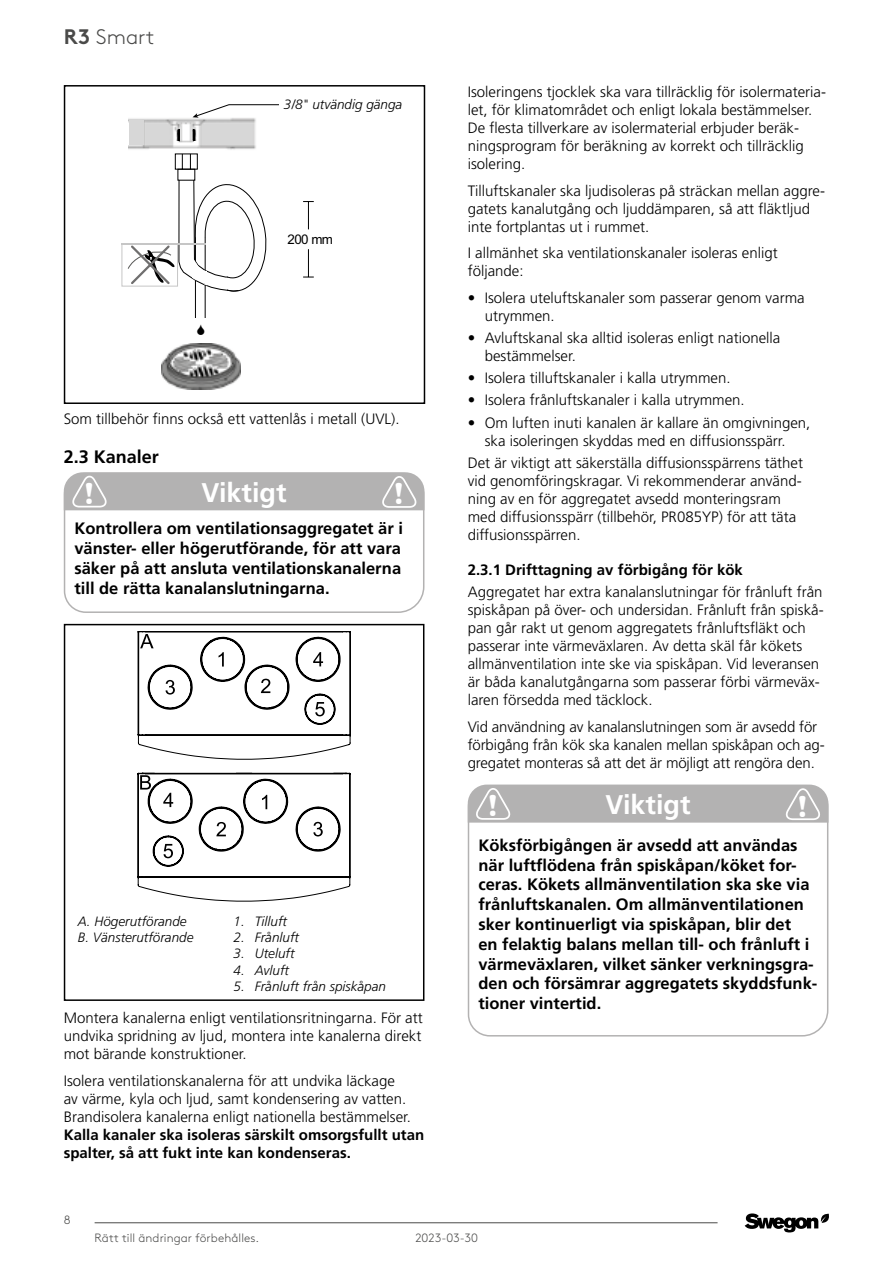
<style>
.page{position:relative;width:893px;height:1263px;background:#fff}
.page>*{position:absolute;margin:0;border:0;box-sizing:border-box;transform-origin:0 0}
.t1{font:700 31.5px "Britannic";color:#fff}
.Otsikko_tärkeää{font:27px "Frutiger LT 65 Bd";color:#fff}
.t2{font:300 21px "Swegon Brown";color:#4a4a49}
.Väliotsikko_X_X{font:18px "Frutiger LT 65 Bd";color:#000}
.Leipis_huom{font:16.5px/19.8px "Frutiger LT 65 Bd";color:#000}
.Leipis{font:15px/18px "Frutiger LT 45 Lt";color:#000}
.Väliotsikko_X_X_X{font:15px "Frutiger LT 65 Bd";color:#000}
.Kuvateksti{font:13.5px/16.2px "Frutiger LT 46 Lt It";color:#000}
.t3{font:13.35px "Arial";color:#000}
.t4{font:300 12px "Swegon Brown";letter-spacing:.005em;color:#4a4a49}
.s1{font-weight:700}
.s2{font-family:"Frutiger LT 65 Bd"}
</style>
<div class="page">
<hr style="left:95px;top:1222px;width:623px;height:1px;background:#4a4a49">
<svg style="left:745px;top:1213px;width:84px;height:19px"></svg>
<svg style="left:63px;top:488px;width:362px;height:125px"></svg>
<svg style="left:64px;top:472px;width:360px;height:38px;background:#b6b5b5"></svg>
<div style="left:64px;top:624px;width:360px;height:377px;border:2px solid #000"></div>
<svg style="left:137px;top:631px;width:214px;height:270px"></svg>
<svg style="left:140px;top:634px;width:14px;height:14px"></svg>
<svg style="left:140px;top:775px;width:11px;height:14px"></svg>
<svg style="left:219px;top:652px;width:5px;height:14px"></svg>
<svg style="left:261px;top:679px;width:9px;height:14px"></svg>
<svg style="left:166px;top:680px;width:9px;height:14px"></svg>
<svg style="left:313px;top:652px;width:10px;height:14px"></svg>
<svg style="left:315px;top:702px;width:10px;height:14px"></svg>
<svg style="left:262px;top:795px;width:5px;height:14px"></svg>
<svg style="left:216px;top:822px;width:10px;height:14px"></svg>
<svg style="left:313px;top:822px;width:10px;height:14px"></svg>
<svg style="left:163px;top:793px;width:10px;height:14px"></svg>
<svg style="left:163px;top:844px;width:10px;height:14px"></svg>
<img style="left:129px;top:105px;width:132px;height:45px">
<div style="left:122px;top:244px;width:56px;height:42px;border:1px solid #c6c6c6"></div>
<svg style="left:177px;top:129px;width:18px;height:12px"></svg>
<div style="left:129px;top:120px;width:15px;height:25px;background:#d7d7d7"></div>
<hr style="left:205px;top:238px;width:1px;height:107px;background:#000">
<hr style="left:195px;top:238px;width:1px;height:107px;background:#000">
<hr style="left:122px;top:243px;width:84px;height:1px;background:#c6c6c6">
<svg style="left:303px;top:201px;width:11px;height:28px"></svg>
<svg style="left:303px;top:249px;width:11px;height:29px"></svg>
<svg style="left:193px;top:104px;width:37px;height:14px"></svg>
<hr style="left:229px;top:104px;width:120px;height:1px;background:#000">
<svg style="left:174px;top:153px;width:24px;height:1px"></svg>
<svg style="left:127px;top:154px;width:140px;height:140px"></svg>
<div style="left:168px;top:318px;width:59px;height:29px;background:#fff"></div>
<div style="left:279px;top:96px;width:73px;height:15px;background:#fff"></div>
<img style="left:161px;top:343px;width:79px;height:47px">
<div style="left:64px;top:85px;width:361px;height:319px;border:2px solid #000"></div>
<svg style="left:467px;top:800px;width:362px;height:237px"></svg>
<svg style="left:468px;top:784px;width:360px;height:39px;background:#b7b6b6"></svg>
<h3 class="t2" style="left:64px;top:22px;width:92px"><span class="s1">R3</span> Smart</h3>
<p class="Kuvateksti" style="left:284px;top:96px;width:120px">3/8" utvändig gänga</p>
<p class="t3" style="left:287px;top:231px;width:47px">200 mm</p>
<p class="Leipis" style="left:64px;top:410px;width:337px">Som tillbehör finns också ett vattenlås i metall (UVL).</p>
<p class="Väliotsikko_X_X" style="left:64px;top:446px;width:97px">2.3 Kanaler</p>
<p class="Otsikko_tärkeää" style="left:201px;top:477px;width:87px">Viktigt</p>
<p class="Leipis_huom" style="left:74px;top:519px;width:330px">Kontrollera om ventilationsaggregatet är i vänster- eller högerutförande, för att vara säker på att ansluta ventilationskanalerna till de rätta kanalanslutningarna.</p>
<p class="t1" style="left:83px;top:476px;width:13px">!</p>
<p class="t1" style="left:393px;top:476px;width:13px">!</p>
<p class="Kuvateksti" style="left:78px;top:913px;width:117px">A. Högerutförande<br>B. Vänsterutförande</p>
<p class="Kuvateksti" style="left:233px;top:913px;width:55px">1. Tilluft</p>
<p class="Kuvateksti" style="left:233px;top:929px;width:67px">2. Frånluft</p>
<p class="Kuvateksti" style="left:233px;top:946px;width:63px">3. Uteluft</p>
<p class="Kuvateksti" style="left:233px;top:962px;width:57px">4. Avluft</p>
<p class="Kuvateksti" style="left:233px;top:978px;width:154px">5. Frånluft från spiskåpan</p>
<p class="Leipis" style="left:64px;top:1009px;width:360px;text-align:justify">Montera kanalerna enligt ventilationsritningarna. För att undvika spridning av ljud, montera inte kanalerna direkt mot bärande konstruktioner.</p>
<p class="Leipis" style="left:64px;top:1072px;width:362px">Isolera ventilationskanalerna för att undvika läckage<br>av värme, kyla och ljud, samt kondensering av vatten.<br>Brandisolera kanalerna enligt nationella bestämmelser.<br><span class="s2">Kalla kanaler ska isoleras särskilt omsorgsfullt utan spalter, så att fukt inte kan kondenseras.</span></p>
<p class="t4" style="left:64px;top:1211px;width:8px">8</p>
<p class="Leipis" style="left:468px;top:83px;width:360px">Isoleringens tjocklek ska vara tillräcklig för isolermateria&shy;let, för klimatområdet och enligt lokala bestämmelser.<br>De flesta tillverkare av isolermaterial erbjuder beräk&shy;ningsprogram för beräkning av korrekt och tillräcklig isolering.</p>
<p class="Leipis" style="left:468px;top:182px;width:359px">Tilluftskanaler ska ljudisoleras på sträckan mellan aggre&shy;gatets kanalutgång och ljuddämparen, så att fläktljud inte fortplantas ut i rummet.</p>
<p class="Leipis" style="left:468px;top:244px;width:312px">I allmänhet ska ventilationskanaler isoleras enligt följande:</p>
<p class="Leipis" style="left:485px;top:289px;width:322px;text-indent:-17px">• Isolera uteluftskanaler som passerar genom varma utrymmen.</p>
<p class="Leipis" style="left:485px;top:329px;width:297px;text-indent:-17px">• Avluftskanal ska alltid isoleras enligt nationella bestämmelser.</p>
<p class="Leipis" style="left:468px;top:369px;width:264px">• Isolera tilluftskanaler i kalla utrymmen.</p>
<p class="Leipis" style="left:468px;top:391px;width:278px">• Isolera frånluftskanaler i kalla utrymmen.</p>
<p class="Leipis" style="left:468px;top:414px;width:344px;text-align:center">• Om luften inuti kanalen är kallare än omgivningen, ska isoleringen skyddas med en diffusionsspärr.</p>
<p class="Leipis" style="left:468px;top:454px;width:337px">Det är viktigt att säkerställa diffusionsspärrens täthet vid genomföringskragar. Vi rekommenderar använd&shy;ning av en för aggregatet avsedd monteringsram med diffusionsspärr (tillbehör, PR085YP) för att täta diffusionsspärren.</p>
<p class="Väliotsikko_X_X_X" style="left:468px;top:561px;width:277px">2.3.1 Drifttagning av förbigång för kök</p>
<p class="Leipis" style="left:468px;top:583px;width:357px">Aggregatet har extra kanalanslutningar för frånluft från spiskåpan på över- och undersidan. Frånluft från spiskå&shy;pan går rakt ut genom aggregatets frånluftsfläkt och passerar inte värmeväxlaren. Av detta skäl får kökets allmänventilation inte ske via spiskåpan. Vid leveransen är båda kanalutgångarna som passerar förbi värmeväx&shy;laren försedda med täcklock.</p>
<p class="Leipis" style="left:468px;top:718px;width:358px">Vid användning av kanalanslutningen som är avsedd för förbigång från kök ska kanalen mellan spiskåpan och ag&shy;gregatet monteras så att det är möjligt att rengöra den.</p>
<p class="Otsikko_tärkeää" style="left:605px;top:789px;width:87px">Viktigt</p>
<p class="Leipis_huom" style="left:478px;top:835px;width:340px">Köksförbigången är avsedd att användas när luftflödena från spiskåpan/köket for&shy;ceras. Kökets allmänventilation ska ske via frånluftskanalen. Om allmänventilationen sker kontinuerligt via spiskåpan, blir det<br>en felaktig balans mellan till- och frånluft i värmeväxlaren, vilket sänker verkningsgra&shy;den och försämrar aggregatets skyddsfunk&shy;tioner vintertid.</p>
<p class="t1" style="left:487px;top:788px;width:13px">!</p>
<p class="t1" style="left:797px;top:788px;width:13px">!</p>
<p class="t4" style="left:95px;top:1229px;width:166px">Rätt till ändringar förbehålles.</p>
<p class="t4" style="left:415px;top:1229px;width:64px">2023-03-30</p>
</div>
